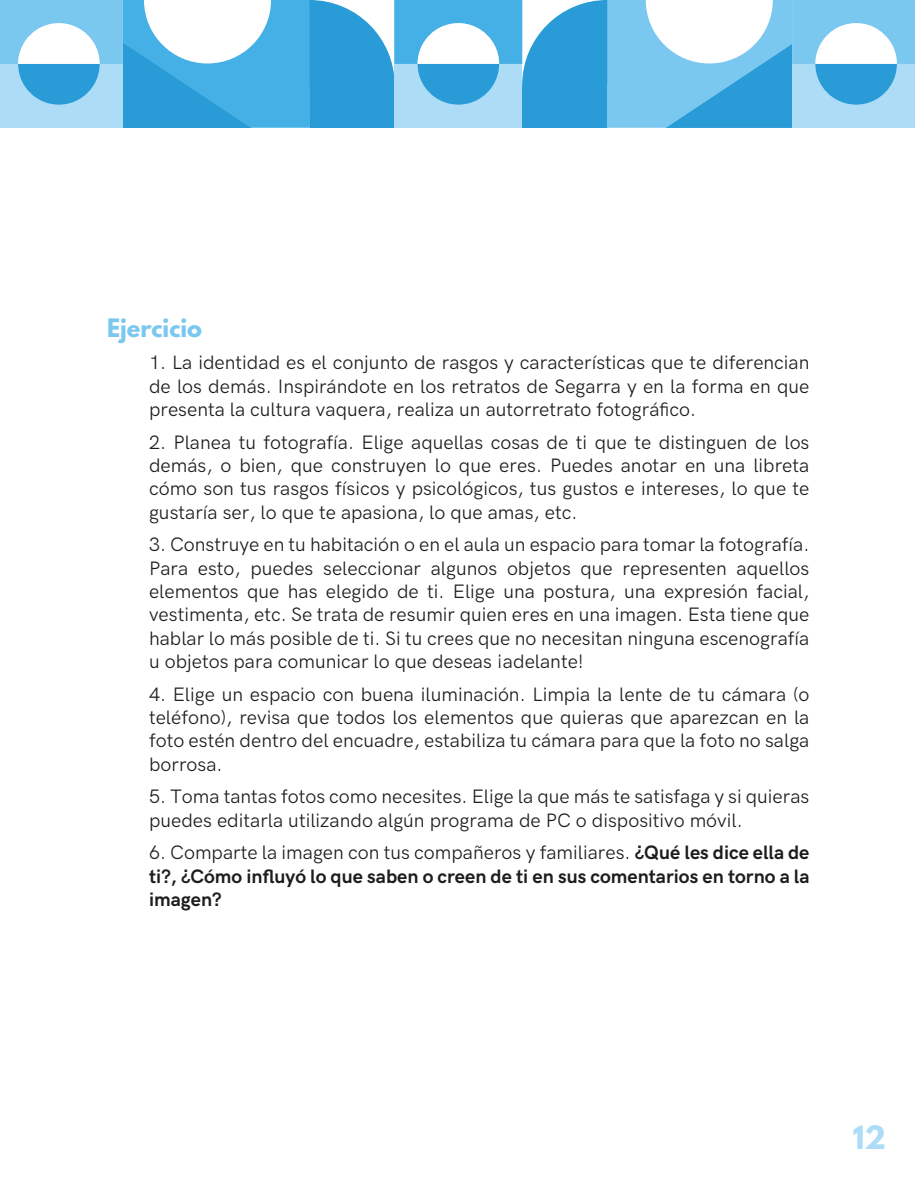
<style>
.page{position:relative;width:915px;height:1191px;background:#fff}
.page>*{position:absolute;margin:0;border:0;box-sizing:border-box;transform-origin:0 0}
.t1{font:700 28.5px "League Spartan";color:#addcf6}
.t2{font:700 22.5px "League Spartan";color:#7ac7ef}
.t3{font:19.5px/23.4px "HK Grotesk";color:#1d1d1b;text-align:justify}
.t4{font:700 19.5px/23.4px "HK Grotesk";color:#1d1d1b;text-align:justify}
.s1{font-weight:400}
</style>
<div class="page">
<svg style="left:0;top:0;width:914px;height:128px"></svg>
<p class="t2" style="left:107px;top:310px;width:97px">Ejercicio</p>
<p class="t3" style="left:149px;top:349px;width:661px">1. La identidad es el conjunto de rasgos y características que te diferencian de los demás. Inspirándote en los retratos de Segarra y en la forma en que presenta la cultura vaquera, realiza un autorretrato fotográfico.</p>
<p class="t3" style="left:149px;top:428px;width:661px">2. Planea tu fotografía. Elige aquellas cosas de ti que te distinguen de los demás, o bien, que construyen lo que eres. Puedes anotar en una libreta cómo son tus rasgos físicos y psicológicos, tus gustos e intereses, lo que te gustaría ser, lo que te apasiona, lo que amas, etc.</p>
<p class="t3" style="left:149px;top:531px;width:661px">3. Construye en tu habitación o en el aula un espacio para tomar la fotografía.<br>Para esto, puedes seleccionar algunos objetos que representen aquellos elementos que has elegido de ti. Elige una postura, una expresión facial, vestimenta, etc. Se trata de resumir quien eres en una imagen. Esta tiene que hablar lo más posible de ti. Si tu crees que no necesitan ninguna escenografía u objetos para comunicar lo que deseas ¡adelante!</p>
<p class="t3" style="left:149px;top:680px;width:661px">4. Elige un espacio con buena iluminación. Limpia la lente de tu cámara (o teléfono), revisa que todos los elementos que quieras que aparezcan en la foto estén dentro del encuadre, estabiliza tu cámara para que la foto no salga borrosa.</p>
<p class="t3" style="left:149px;top:783px;width:661px">5. Toma tantas fotos como necesites. Elige la que más te satisfaga y si quieras puedes editarla utilizando algún programa de PC o dispositivo móvil.</p>
<p class="t4" style="left:149px;top:839px;width:661px"><span class="s1">6. Comparte la imagen con tus compañeros y familiares.</span> ¿Qué les dice ella de ti?, ¿Cómo influyó lo que saben o creen de ti en sus comentarios en torno a la imagen?</p>
<h1 class="t1" style="left:852px;top:1115px;width:35px">12</h1>
</div>
